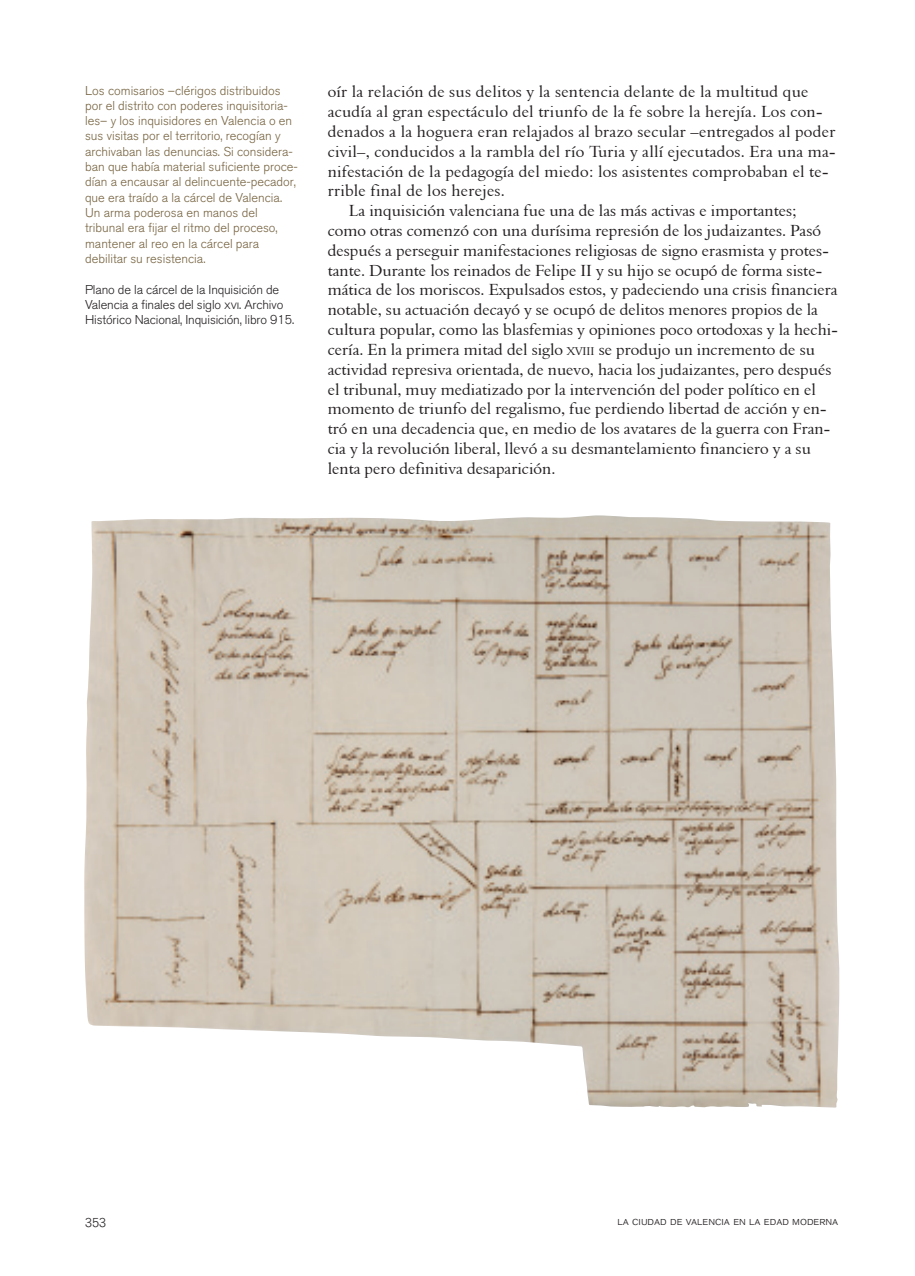
<style>
.page{position:relative;width:915px;height:1276px;background:#fff}
.page>*{position:absolute;margin:0;border:0;box-sizing:border-box;transform-origin:0 0}
.TEXTO{font:16.5px/19.8px "Aldine 401 BT Roman A";color:#231f20}
.t1{font:13.5px "Akzidenz Grotesk BQ Light SC";color:#231f20}
.DESTACADOS{font:300 12.75px/15.3px "Akzidenz Grotesk BQ";color:#766340}
.t2{font:300 12.75px/15.3px "Akzidenz Grotesk BQ";letter-spacing:-.01em;color:#231f20}
.t3{font:12px "Akzidenz Grotesk BQ Light SC";color:#231f20}
.s1{font-family:"Akzidenz Grotesk BQ Light SC";font-weight:400}
.s2{font-size:11.55px}
</style>
<div class="page">
<img style="left:84px;top:515px;width:755px;height:593px">
<p class="DESTACADOS" style="left:85px;top:83px;width:214px">Los comisarios –clérigos distribuidos por el distrito con poderes inquisitoria&shy;les– y los inquisidores en Valencia o en sus visitas por el territorio, recogían y archivaban las denuncias. Si considera&shy;ban que había material suficiente proce&shy;dían a encausar al delincuente-pecador, que era traído a la cárcel de Valencia.<br>Un arma poderosa en manos del tribunal era fijar el ritmo del proceso, mantener al reo en la cárcel para debilitar su resistencia.</p>
<p class="t2" style="left:85px;top:282px;width:210px">Plano de la cárcel de la Inquisición de<br>Valencia a finales del siglo <span class="s1">xvi</span>. Archivo<br>Histórico Nacional, Inquisición, libro 915.</p>
<p class="TEXTO" style="left:327px;top:82px;width:509px">oír la relación de sus delitos y la sentencia delante de la multitud que acudía al gran espectáculo del triunfo de la fe sobre la herejía. Los con&shy;denados a la hoguera eran relajados al brazo secular –entregados al poder civil–, conducidos a la rambla del río Turia y allí ejecutados. Era una ma&shy;nifestación de la pedagogía del miedo: los asistentes comprobaban el te&shy;rrible final de los herejes.</p>
<p class="TEXTO" style="left:327px;top:201px;width:511px;text-indent:21px">La inquisición valenciana fue una de las más activas e importantes; como otras comenzó con una durísima represión de los judaizantes. Pasó después a perseguir manifestaciones religiosas de signo erasmista y protes&shy;tante. Durante los reinados de Felipe II y su hijo se ocupó de forma siste&shy;mática de los moriscos. Expulsados estos, y padeciendo una crisis financiera notable, su actuación decayó y se ocupó de delitos menores propios de la cultura popular, como las blasfemias y opiniones poco ortodoxas y la hechi&shy;cería. En la primera mitad del siglo <span class="s2">xviii</span> se produjo un incremento de su actividad represiva orientada, de nuevo, hacia los judaizantes, pero después el tribunal, muy mediatizado por la intervención del poder político en el momento de triunfo del regalismo, fue perdiendo libertad de acción y en&shy;tró en una decadencia que, en medio de los avatares de la guerra con Fran&shy;cia y la revolución liberal, llevó a su desmantelamiento financiero y a su lenta pero definitiva desaparición.</p>
<p class="t1" style="left:85px;top:1212px;width:23px">353</p>
<p class="t3" style="left:617px;top:1213px;width:222px">la ciudad de valencia en la edad moderna</p>
</div>
